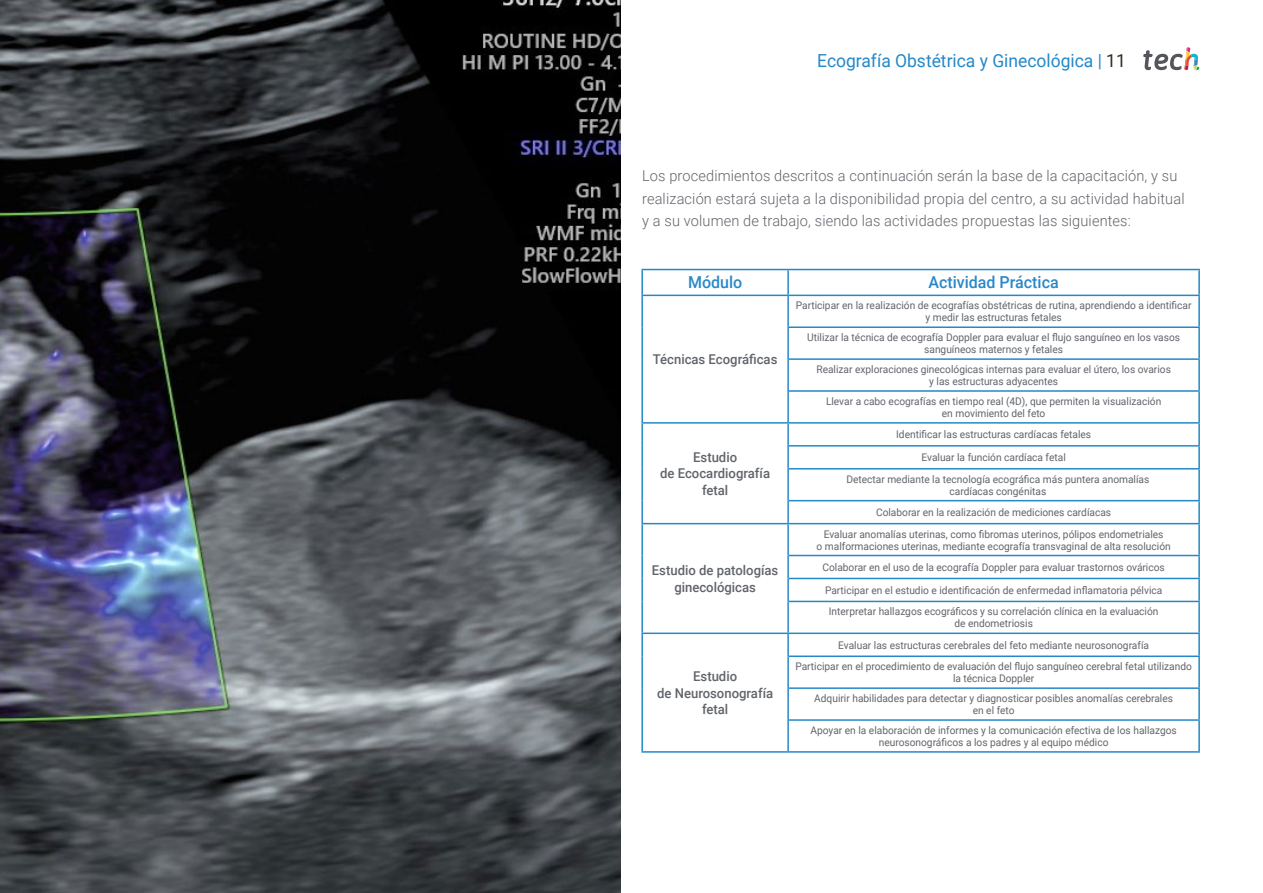
<style>
.page{position:relative;width:1263px;height:893px;background:#fff}
.page>*{position:absolute;margin:0;border:0;box-sizing:border-box;transform-origin:0 0}
.t1{font:18px "Roboto";color:#2488c9}
.t2{font:500 16.5px "Roboto";color:#2988c9}
.t3{font:300 15px/22.5px "Roboto";letter-spacing:.01em;color:#61646a}
.t4{font:500 13.5px/16.5px "Roboto";color:#61646a;text-align:center}
.t5{font:10.5px/12px "Roboto";color:#61646a;text-align:center}
.s1{color:#312e20}
</style>
<div class="page">
<svg style="left:1143px;top:47px;width:56px;height:24px"></svg>
<hr style="left:641px;top:751px;width:147px;height:2px;background:#2488c9">
<hr style="left:787px;top:328px;width:2px;height:31px;background:#2988c9">
<hr style="left:787px;top:359px;width:2px;height:32px;background:#2988c9">
<hr style="left:787px;top:391px;width:2px;height:31px;background:#2988c9">
<hr style="left:787px;top:424px;width:2px;height:22px;background:#2988c9">
<hr style="left:787px;top:446px;width:2px;height:23px;background:#2988c9">
<hr style="left:787px;top:469px;width:2px;height:32px;background:#2988c9">
<hr style="left:787px;top:501px;width:2px;height:22px;background:#2988c9">
<hr style="left:787px;top:524px;width:2px;height:31px;background:#2988c9">
<hr style="left:787px;top:555px;width:2px;height:23px;background:#2988c9">
<hr style="left:787px;top:578px;width:2px;height:23px;background:#2988c9">
<hr style="left:787px;top:601px;width:2px;height:32px;background:#2988c9">
<hr style="left:787px;top:634px;width:2px;height:22px;background:#2988c9">
<hr style="left:787px;top:656px;width:2px;height:32px;background:#2988c9">
<hr style="left:787px;top:688px;width:2px;height:32px;background:#2988c9">
<hr style="left:787px;top:720px;width:2px;height:31px;background:#2988c9">
<hr style="left:787px;top:296px;width:2px;height:30px;background:#2988c9">
<hr style="left:641px;top:269px;width:147px;height:1px;background:#2488c9">
<hr style="left:641px;top:270px;width:2px;height:25px;background:#2488c9">
<hr style="left:788px;top:269px;width:412px;height:1px;background:#2488c9">
<hr style="left:787px;top:270px;width:2px;height:25px;background:#2488c9">
<hr style="left:1198px;top:270px;width:2px;height:25px;background:#2488c9">
<hr style="left:641px;top:295px;width:147px;height:1px;background:#2488c9">
<hr style="left:641px;top:296px;width:2px;height:31px;background:#2488c9">
<hr style="left:641px;top:327px;width:2px;height:32px;background:#2488c9">
<hr style="left:641px;top:359px;width:2px;height:32px;background:#2488c9">
<hr style="left:641px;top:391px;width:2px;height:31px;background:#2488c9">
<hr style="left:788px;top:295px;width:412px;height:1px;background:#2488c9">
<hr style="left:1198px;top:296px;width:2px;height:30px;background:#2488c9">
<hr style="left:641px;top:422px;width:147px;height:2px;background:#2488c9">
<hr style="left:641px;top:424px;width:2px;height:22px;background:#2488c9">
<hr style="left:641px;top:446px;width:2px;height:23px;background:#2488c9">
<hr style="left:641px;top:469px;width:2px;height:32px;background:#2488c9">
<hr style="left:641px;top:501px;width:2px;height:22px;background:#2488c9">
<hr style="left:641px;top:523px;width:147px;height:1px;background:#2488c9">
<hr style="left:641px;top:524px;width:2px;height:31px;background:#2488c9">
<hr style="left:641px;top:555px;width:2px;height:23px;background:#2488c9">
<hr style="left:641px;top:578px;width:2px;height:23px;background:#2488c9">
<hr style="left:641px;top:601px;width:2px;height:32px;background:#2488c9">
<hr style="left:641px;top:633px;width:147px;height:1px;background:#2488c9">
<hr style="left:641px;top:634px;width:2px;height:22px;background:#2488c9">
<hr style="left:641px;top:656px;width:2px;height:32px;background:#2488c9">
<hr style="left:641px;top:688px;width:2px;height:32px;background:#2488c9">
<hr style="left:641px;top:720px;width:2px;height:31px;background:#2488c9">
<hr style="left:787px;top:326px;width:413px;height:2px;background:#2488c9">
<hr style="left:1198px;top:328px;width:2px;height:30px;background:#2488c9">
<hr style="left:789px;top:358px;width:411px;height:2px;background:#2488c9">
<hr style="left:1198px;top:360px;width:2px;height:30px;background:#2488c9">
<hr style="left:789px;top:390px;width:411px;height:2px;background:#2488c9">
<hr style="left:1198px;top:392px;width:2px;height:30px;background:#2488c9">
<hr style="left:788px;top:422px;width:412px;height:2px;background:#2488c9">
<hr style="left:1198px;top:424px;width:2px;height:21px;background:#2488c9">
<hr style="left:789px;top:445px;width:411px;height:2px;background:#2488c9">
<hr style="left:1198px;top:447px;width:2px;height:21px;background:#2488c9">
<hr style="left:789px;top:468px;width:411px;height:2px;background:#2488c9">
<hr style="left:1198px;top:470px;width:2px;height:30px;background:#2488c9">
<hr style="left:789px;top:500px;width:411px;height:1px;background:#2488c9">
<hr style="left:1198px;top:501px;width:2px;height:22px;background:#2488c9">
<hr style="left:788px;top:523px;width:412px;height:1px;background:#2488c9">
<hr style="left:1198px;top:524px;width:2px;height:31px;background:#2488c9">
<hr style="left:789px;top:555px;width:411px;height:1px;background:#2488c9">
<hr style="left:1198px;top:556px;width:2px;height:22px;background:#2488c9">
<hr style="left:789px;top:578px;width:411px;height:1px;background:#2488c9">
<hr style="left:1198px;top:579px;width:2px;height:22px;background:#2488c9">
<hr style="left:789px;top:601px;width:411px;height:1px;background:#2488c9">
<hr style="left:1198px;top:602px;width:2px;height:31px;background:#2488c9">
<hr style="left:788px;top:633px;width:412px;height:1px;background:#2488c9">
<hr style="left:1198px;top:634px;width:2px;height:21px;background:#2488c9">
<hr style="left:789px;top:655px;width:411px;height:2px;background:#2488c9">
<hr style="left:1198px;top:657px;width:2px;height:30px;background:#2488c9">
<hr style="left:789px;top:687px;width:411px;height:2px;background:#2488c9">
<hr style="left:1198px;top:689px;width:2px;height:30px;background:#2488c9">
<hr style="left:789px;top:719px;width:411px;height:2px;background:#2488c9">
<hr style="left:1198px;top:721px;width:2px;height:30px;background:#2488c9">
<hr style="left:788px;top:751px;width:412px;height:2px;background:#2488c9">
<img style="left:0;top:0;width:621px;height:893px">
<h1 class="t1" style="left:817px;top:48px;width:310px">Ecografía Obstétrica y Ginecológica | <span class="s1">11</span></h1>
<p class="t3" style="left:642px;top:164px;width:544px">Los procedimientos descritos a continuación serán la base de la capacitación, y su realización estará sujeta a la disponibilidad propia del centro, a su actividad habitual y a su volumen de trabajo, siendo las actividades propuestas las siguientes:</p>
<h2 class="t2" style="left:688px;top:270px;width:56px">Módulo</h2>
<h2 class="t2" style="left:928px;top:270px;width:132px">Actividad Práctica</h2>
<p class="t4" style="left:653px;top:351px;width:126px">Técnicas Ecográficas</p>
<p class="t4" style="left:660px;top:448px;width:111px">Estudio<br>de Ecocardiografía fetal</p>
<p class="t4" style="left:652px;top:562px;width:128px">Estudio de patologías ginecológicas</p>
<p class="t4" style="left:657px;top:668px;width:118px">Estudio<br>de Neurosonografía fetal</p>
<p class="t5" style="left:796px;top:299px;width:397px">Participar en la realización de ecografías obstétricas de rutina, aprendiendo a identificar y medir las estructuras fetales</p>
<p class="t5" style="left:807px;top:331px;width:374px">Utilizar la técnica de ecografía Doppler para evaluar el flujo sanguíneo en los vasos sanguíneos maternos y fetales</p>
<p class="t5" style="left:816px;top:363px;width:356px">Realizar exploraciones ginecológicas internas para evaluar el útero, los ovarios y las estructuras adyacentes</p>
<p class="t5" style="left:826px;top:395px;width:337px">Llevar a cabo ecografías en tiempo real (4D), que permiten la visualización en movimiento del feto</p>
<p class="t5" style="left:896px;top:423px;width:196px;line-height:23px">Identificar las estructuras cardíacas fetales<br>Evaluar la función cardíaca fetal</p>
<p class="t5" style="left:846px;top:473px;width:305px">Detectar mediante la tecnología ecográfica más puntera anomalías cardíacas congénitas</p>
<p class="t5" style="left:876px;top:506px;width:237px">Colaborar en la realización de mediciones cardíacas</p>
<p class="t5" style="left:816px;top:527px;width:356px">Evaluar anomalías uterinas, como fibromas uterinos, pólipos endometriales<br>o malformaciones uterinas, mediante ecografía transvaginal de alta resolución</p>
<p class="t5" style="left:822px;top:555px;width:344px;line-height:23px;text-align:left">Colaborar en el uso de la ecografía Doppler para evaluar trastornos ováricos<br>Participar en el estudio e identificación de enfermedad inflamatoria pélvica</p>
<p class="t5" style="left:829px;top:605px;width:331px">Interpretar hallazgos ecográficos y su correlación clínica en la evaluación de endometriosis</p>
<p class="t5" style="left:795px;top:634px;width:398px;line-height:21.5px">Evaluar las estructuras cerebrales del feto mediante neurosonografía<br>Participar en el procedimiento de evaluación del flujo sanguíneo cerebral fetal utilizando</p>
<p class="t5" style="left:814px;top:668px;width:360px;line-height:20px">la técnica Doppler<br>Adquirir habilidades para detectar y diagnosticar posibles anomalías cerebrales</p>
<p class="t5" style="left:810px;top:700px;width:368px;line-height:20px">en el feto<br>Apoyar en la elaboración de informes y la comunicación efectiva de los hallazgos</p>
<p class="t5" style="left:879px;top:736px;width:231px">neurosonográficos a los padres y al equipo médico</p>
</div>
